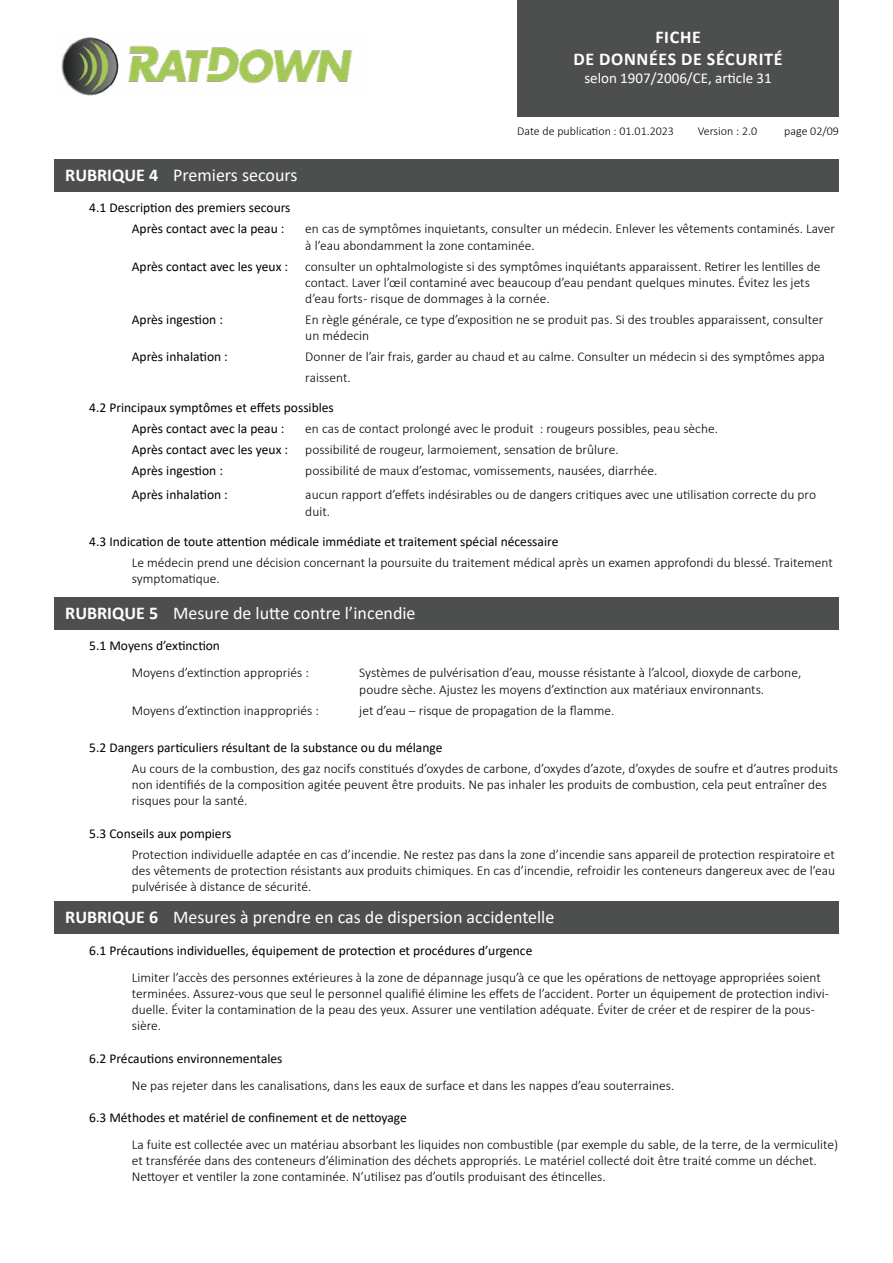
<style>
.page{position:relative;width:893px;height:1263px;background:#fff}
.page>*{position:absolute;margin:0;border:0;box-sizing:border-box;transform-origin:0 0}
.t1{font:18px "Calibri";color:#fff}
.t2{font:700 18px/21.6px "Calibri";letter-spacing:.04em;color:#fff;text-align:center}
.t3{font:15px "Calibri";color:#fff}
.t4{font:300 13.5px/16.2px "Calibri";color:#000}
.t5{font:13.5px/21px "Calibri";color:#000}
.t6{font:300 12px "Calibri";color:#000}
.s1{font-weight:700}
</style>
<div class="page">
<img style="left:61px;top:37px;width:292px;height:59px">
<div style="left:517px;top:0;width:322px;height:116px;background:#4d4f4e"></div>
<div style="left:54px;top:159px;width:785px;height:33px;background:#4d4f4e"></div>
<div style="left:54px;top:597px;width:785px;height:33px;background:#4d4f4e"></div>
<div style="left:54px;top:901px;width:785px;height:33px;background:#4d4f4e"></div>
<h1 class="t2" style="left:573px;top:26px;width:211px">FICHE<br>DE DONNÉES DE SÉCURITÉ</h1>
<p class="t3" style="left:584px;top:67px;width:189px">selon 1907/2006/CE, article 31</p>
<p class="t6" style="left:517px;top:124px;width:158px">Date de publication : 01.01.2023</p>
<p class="t6" style="left:698px;top:124px;width:61px">Version : 2.0</p>
<p class="t6" style="left:784px;top:124px;width:56px">page 02/09</p>
<h1 class="t1" style="left:65px;top:163px;width:234px"><span class="s1">RUBRIQUE 4</span> Premiers secours</h1>
<p class="t5" style="left:132px;top:197px;width:160px;text-indent:-43px">4.1 Description des premiers secours<br>Après contact avec la peau :</p>
<p class="t4" style="left:305px;top:221px;width:531px">en cas de symptômes inquietants, consulter un médecin. Enlever les vêtements contaminés. Laver à l’eau abondamment la zone contaminée.</p>
<p class="t5" style="left:132px;top:255px;width:158px">Après contact avec les yeux :</p>
<p class="t4" style="left:305px;top:258px;width:517px">consulter un ophtalmologiste si des symptômes inquiétants apparaissent. Retirer les lentilles de contact. Laver l’œil contaminé avec beaucoup d’eau pendant quelques minutes. Évitez les jets d’eau forts - risque de dommages à la cornée.</p>
<p class="t5" style="left:132px;top:309px;width:93px">Après ingestion :</p>
<p class="t4" style="left:305px;top:311px;width:520px">En règle générale, ce type d’exposition ne se produit pas. Si des troubles apparaissent, consulter un médecin</p>
<p class="t5" style="left:132px;top:346px;width:98px">Après inhalation :</p>
<p class="t4" style="left:305px;top:346px;width:521px;line-height:21px">Donner de l’air frais, garder au chaud et au calme. Consulter un médecin si des symptômes appa raissent.</p>
<p class="t5" style="left:89px;top:397px;width:246px;text-align:center">4.2 Principaux symptômes et effets possibles<br>Après contact avec la peau :</p>
<p class="t4" style="left:305px;top:421px;width:414px">en cas de contact prolongé avec le produit : rougeurs possibles, peau sèche.</p>
<p class="t5" style="left:132px;top:439px;width:158px">Après contact avec les yeux :</p>
<p class="t4" style="left:305px;top:442px;width:315px">possibilité de rougeur, larmoiement, sensation de brûlure.</p>
<p class="t5" style="left:132px;top:460px;width:93px">Après ingestion :</p>
<p class="t4" style="left:305px;top:463px;width:354px">possibilité de maux d’estomac, vomissements, nausées, diarrhée.</p>
<p class="t5" style="left:132px;top:484px;width:98px">Après inhalation :</p>
<p class="t4" style="left:305px;top:487px;width:512px">aucun rapport d’effets indésirables ou de dangers critiques avec une utilisation correcte du pro duit.</p>
<p class="t5" style="left:89px;top:530px;width:471px">4.3 Indication de toute attention médicale immédiate et traitement spécial nécessaire</p>
<p class="t4" style="left:132px;top:554px;width:702px">Le médecin prend une décision concernant la poursuite du traitement médical après un examen approfondi du blessé. Traitement symptomatique.</p>
<h1 class="t1" style="left:65px;top:601px;width:352px"><span class="s1">RUBRIQUE 5</span> Mesure de lutte contre l’incendie</h1>
<p class="t5" style="left:89px;top:635px;width:132px">5.1 Moyens d’extinction</p>
<p class="t4" style="left:132px;top:665px;width:179px">Moyens d’extinction appropriés :</p>
<p class="t4" style="left:359px;top:665px;width:443px">Systèmes de pulvérisation d’eau, mousse résistante à l’alcool, dioxyde de carbone, poudre sèche. Ajustez les moyens d’extinction aux matériaux environnants.</p>
<p class="t4" style="left:132px;top:702px;width:189px">Moyens d’extinction inappropriés :</p>
<p class="t4" style="left:359px;top:702px;width:257px">jet d’eau – risque de propagation de la flamme.</p>
<p class="t5" style="left:89px;top:736px;width:355px">5.2 Dangers particuliers résultant de la substance ou du mélange</p>
<p class="t4" style="left:132px;top:760px;width:708px">Au cours de la combustion, des gaz nocifs constitués d’oxydes de carbone, d’oxydes d’azote, d’oxydes de soufre et d’autres produits non identifiés de la composition agitée peuvent être produits. Ne pas inhaler les produits de combustion, cela peut entraîner des risques pour la santé.</p>
<p class="t5" style="left:89px;top:822px;width:144px">5.3 Conseils aux pompiers</p>
<p class="t4" style="left:132px;top:846px;width:705px;text-align:justify">Protection individuelle adaptée en cas d’incendie. Ne restez pas dans la zone d’incendie sans appareil de protection respiratoire et des vêtements de protection résistants aux produits chimiques. En cas d’incendie, refroidir les conteneurs dangereux avec de l’eau pulvérisée à distance de sécurité.</p>
<h1 class="t1" style="left:65px;top:905px;width:491px"><span class="s1">RUBRIQUE 6</span> Mesures à prendre en cas de dispersion accidentelle</h1>
<p class="t5" style="left:89px;top:939px;width:445px">6.1 Précautions individuelles, équipement de protection et procédures d’urgence</p>
<p class="t4" style="left:132px;top:969px;width:698px">Limiter l’accès des personnes extérieures à la zone de dépannage jusqu’à ce que les opérations de nettoyage appropriées soient terminées. Assurez-vous que seul le personnel qualifié élimine les effets de l’accident. Porter un équipement de protection indivi&shy;duelle. Éviter la contamination de la peau des yeux. Assurer une ventilation adéquate. Éviter de créer et de respirer de la pous&shy;sière.</p>
<p class="t5" style="left:89px;top:1047px;width:195px">6.2 Précautions environnementales</p>
<p class="t4" style="left:132px;top:1077px;width:544px">Ne pas rejeter dans les canalisations, dans les eaux de surface et dans les nappes d’eau souterraines.</p>
<p class="t5" style="left:89px;top:1106px;width:319px">6.3 Méthodes et matériel de confinement et de nettoyage</p>
<p class="t4" style="left:132px;top:1136px;width:708px">La fuite est collectée avec un matériau absorbant les liquides non combustible (par exemple du sable, de la terre, de la vermiculite) et transférée dans des conteneurs d’élimination des déchets appropriés. Le matériel collecté doit être traité comme un déchet.<br>Nettoyer et ventiler la zone contaminée. N’utilisez pas d’outils produisant des étincelles.</p>
</div>
